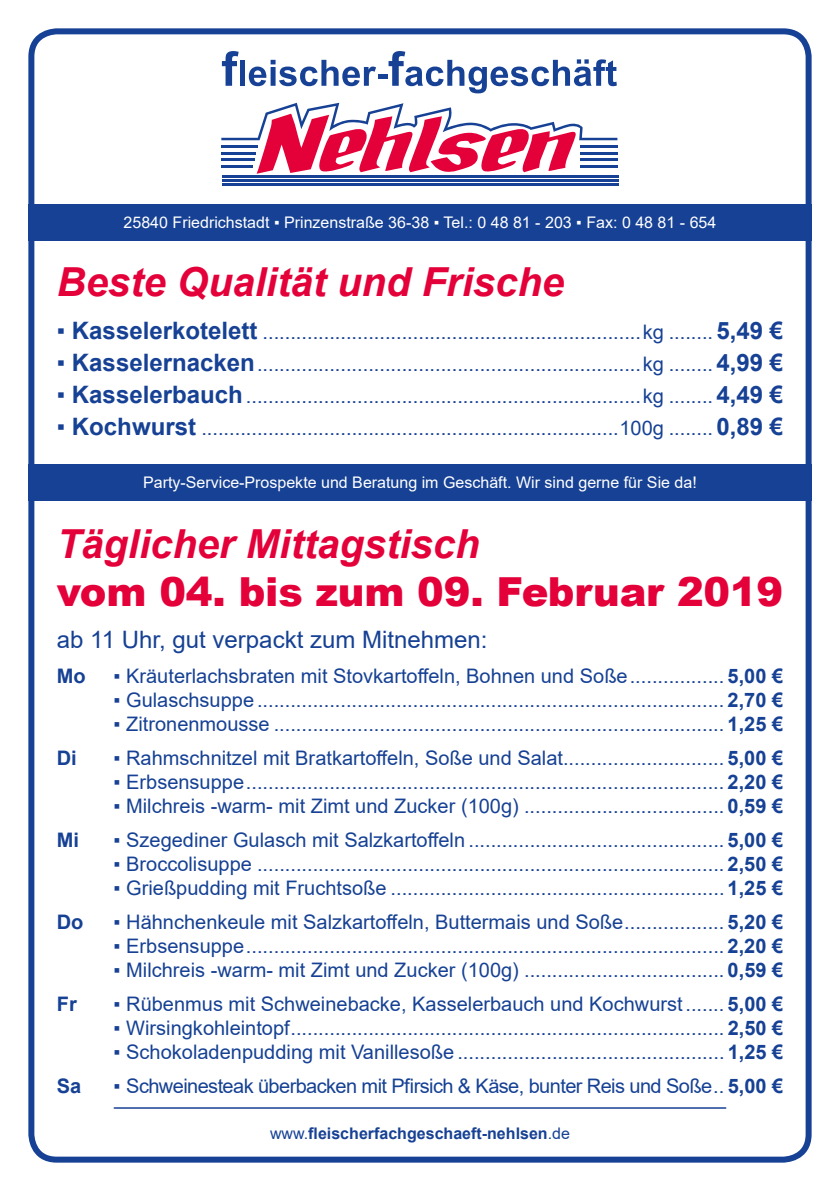
<style>
.page{position:relative;width:840px;height:1191px;background:#fff}
.page>*{position:absolute;margin:0;border:0;box-sizing:border-box;transform-origin:0 0}
.t1{font:italic 700 40px "Arial";color:#e4013a}
.t2{font:900 40px "Arial";letter-spacing:-.005em;color:#e4013a}
.t3{font:24px "Arial";color:#164194}
.t4{font:20px "Arial";color:#164194}
.t5{font:20px "Arial";letter-spacing:-.03em;color:#164194}
.t6{font:700 20px "Arial";color:#164194}
.t7{font:16px "Arial";color:#fff}
.t8{font:700 16px "Arial";color:#164194}
.s1{font-size:24px}
.s2{font-weight:700;font-size:24px}
.s3{font-weight:700}
.s4{font-weight:400}
</style>
<div class="page">
<div style="left:28px;top:204px;width:783px;height:37px;background:#164194"></div>
<div style="left:28px;top:463px;width:783px;height:37px;background:#164194"></div>
<div style="left:28px;top:28px;width:783px;height:1134px;border:6px solid #164194;border-radius:25px"></div>
<hr style="left:114px;top:1107px;width:611px;height:1px;background:#164194">
<svg style="left:221px;top:103px;width:396px;height:71px"></svg>
<hr style="left:221px;top:145px;width:36px;height:2px;background:#164194">
<hr style="left:221px;top:152px;width:35px;height:2px;background:#164194">
<hr style="left:221px;top:159px;width:33px;height:2px;background:#164194">
<hr style="left:221px;top:165px;width:32px;height:3px;background:#164194">
<hr style="left:580px;top:145px;width:37px;height:2px;background:#164194">
<hr style="left:580px;top:152px;width:37px;height:2px;background:#164194">
<hr style="left:580px;top:159px;width:37px;height:2px;background:#164194">
<hr style="left:580px;top:165px;width:37px;height:3px;background:#164194">
<hr style="left:222px;top:175px;width:396px;height:3px;background:#164194">
<hr style="left:222px;top:179px;width:396px;height:3px;background:#164194">
<hr style="left:222px;top:183px;width:396px;height:3px;background:#164194">
<svg style="left:222px;top:51px;width:16px;height:35px"></svg>
<div style="left:240px;top:60px;width:5px;height:26px;background:#164194"></div>
<svg style="left:249px;top:60px;width:127px;height:26px"></svg>
<div style="left:377px;top:74px;width:10px;height:5px;background:#164194"></div>
<svg style="left:388px;top:51px;width:228px;height:42px"></svg>
<p class="t7" style="left:123px;top:212px;width:594px">25840 Friedrichstadt ▪ Prinzenstraße 36-38 ▪ Tel.: 0 48 81 - 203 ▪ Fax: 0 48 81 - 654</p>
<h1 class="t1" style="left:57px;top:255px;width:508px">Beste Qualität und Frische</h1>
<p class="t4" style="left:57px;top:318px;width:727px"><span class="s1">▪</span> <span class="s2">Kasselerkotelett</span> ....................................................................kg ........ <span class="s2">5,49 €</span></p>
<p class="t4" style="left:57px;top:350px;width:727px"><span class="s1">▪</span> <span class="s2">Kasselernacken</span>.....................................................................kg ........ <span class="s2">4,99 €</span></p>
<p class="t4" style="left:57px;top:382px;width:727px"><span class="s1">▪</span> <span class="s2">Kasselerbauch</span>.......................................................................kg ........ <span class="s2">4,49 €</span></p>
<p class="t4" style="left:57px;top:414px;width:727px"><span class="s1">▪</span> <span class="s2">Kochwurst</span> ...........................................................................100g ........ <span class="s2">0,89 €</span></p>
<p class="t7" style="left:143px;top:471px;width:555px">Party-Service-Prospekte und Beratung im Geschäft. Wir sind gerne für Sie da!</p>
<h1 class="t1" style="left:57px;top:518px;width:424px">Täglicher Mittagstisch</h1>
<h1 class="t2" style="left:57px;top:563px;width:727px">vom 04. bis zum 09. Februar 2019</h1>
<p class="t3" style="left:57px;top:623px;width:432px">ab 11 Uhr, gut verpackt zum Mitnehmen:</p>
<p class="t6" style="left:57px;top:662px;width:30px">Mo</p>
<p class="t4" style="left:113px;top:662px;width:670px">▪ Kräuterlachsbraten mit Stovkartoffeln, Bohnen und Soße................. <span class="s3">5,00 €</span></p>
<p class="t4" style="left:113px;top:686px;width:670px">▪ Gulaschsuppe .................................................................................... <span class="s3">2,70 €</span></p>
<p class="t4" style="left:113px;top:710px;width:670px">▪ Zitronenmousse ................................................................................. <span class="s3">1,25 €</span></p>
<p class="t6" style="left:57px;top:744px;width:22px">Di</p>
<p class="t4" style="left:113px;top:744px;width:670px">▪ Rahmschnitzel mit Bratkartoffeln, Soße und Salat............................. <span class="s3">5,00 €</span></p>
<p class="t4" style="left:113px;top:768px;width:670px">▪ Erbsensuppe...................................................................................... <span class="s3">2,20 €</span></p>
<p class="t4" style="left:113px;top:792px;width:670px">▪ Milchreis -warm- mit Zimt und Zucker (100g) .................................... <span class="s3">0,59 €</span></p>
<p class="t6" style="left:57px;top:826px;width:24px">Mi</p>
<p class="t4" style="left:113px;top:826px;width:670px">▪ Szegediner Gulasch mit Salzkartoffeln .............................................. <span class="s3">5,00 €</span></p>
<p class="t4" style="left:113px;top:850px;width:670px">▪ Broccolisuppe .................................................................................... <span class="s3">2,50 €</span></p>
<p class="t4" style="left:113px;top:874px;width:670px">▪ Grießpudding mit Fruchtsoße ............................................................ <span class="s3">1,25 €</span></p>
<p class="t6" style="left:57px;top:908px;width:28px">Do</p>
<p class="t4" style="left:113px;top:908px;width:670px">▪ Hähnchenkeule mit Salzkartoffeln, Buttermais und Soße.................. <span class="s3">5,20 €</span></p>
<p class="t4" style="left:113px;top:932px;width:670px">▪ Erbsensuppe...................................................................................... <span class="s3">2,20 €</span></p>
<p class="t4" style="left:113px;top:956px;width:670px">▪ Milchreis -warm- mit Zimt und Zucker (100g) .................................... <span class="s3">0,59 €</span></p>
<p class="t6" style="left:57px;top:989px;width:21px">Fr</p>
<p class="t4" style="left:113px;top:990px;width:670px">▪ Rübenmus mit Schweinebacke, Kasselerbauch und Kochwurst....... <span class="s3">5,00 €</span></p>
<p class="t4" style="left:113px;top:1014px;width:670px">▪ Wirsingkohleintopf.............................................................................. <span class="s3">2,50 €</span></p>
<p class="t4" style="left:113px;top:1038px;width:670px">▪ Schokoladenpudding mit Vanillesoße ................................................ <span class="s3">1,25 €</span></p>
<p class="t6" style="left:57px;top:1071px;width:26px">Sa</p>
<p class="t5" style="left:113px;top:1072px;width:670px">▪ Schweinesteak überbacken mit Pfirsich &amp; Käse, bunter Reis und Soße.. <span class="s3">5,00 €</span></p>
<p class="t8" style="left:270px;top:1121px;width:301px"><span class="s4">www.</span>fleischerfachgeschaeft-nehlsen<span class="s4">.de</span></p>
</div>
